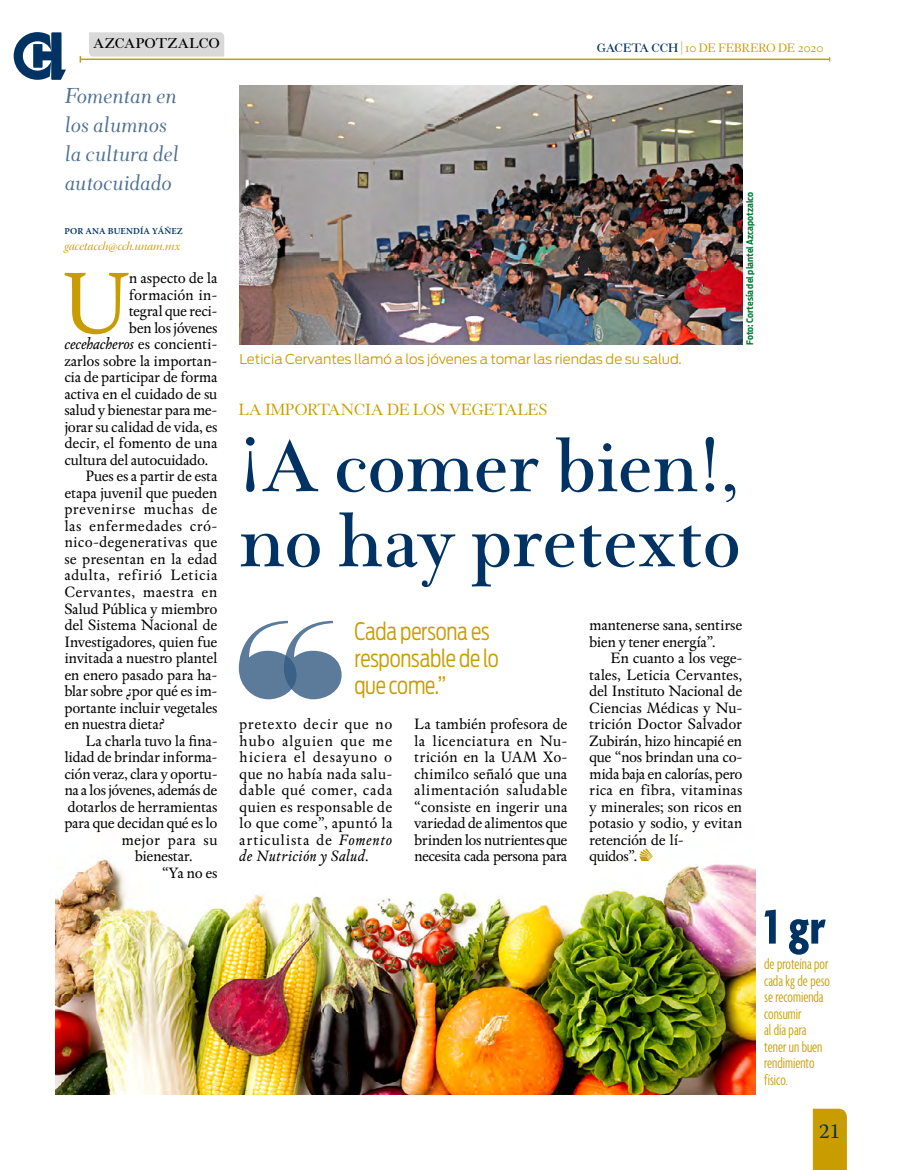
<style>
.page{position:relative;width:915px;height:1170px;background:#fff}
.page>*{position:absolute;margin:0;border:0;box-sizing:border-box;transform-origin:0 0}
.t1{font:90.9px "Warnock Pro";color:#c99c00}
.t2{font:600 82.5px/75px "Wessex";color:#003263}
.t3{font:700 condensed 52.5px "Agenda";color:#003263}
.t4{font:italic 24px/28.8px "Wessex";color:#4d7092}
.t5{font:300 24px/27px "Antenna Cond";letter-spacing:-.01em;color:#c99c00;scale:.91 1}
.t6{font:21px "Warnock Pro";color:#003263}
.t7{font:18px "Wessex";color:#c99c00}
.t8{font:300 extra-condensed 16.5px/16.5px "Agenda";color:#c99c00}
.t9{font:15.75px/16.5px "Espinosa Nova";letter-spacing:-.02em;color:#000;text-align:justify}
.t10{font:15.75px "Espinosa Nova";letter-spacing:.02em;color:#000}
.t11{font:15.75px "Espinosa Nova";letter-spacing:.025em;color:#000}
.t12{font:italic 15.75px "Espinosa Nova";letter-spacing:-.02em;color:#000}
.t13{font:15.75px "Espinosa Nova";letter-spacing:.005em;color:#000}
.t14{font:15.75px "Espinosa Nova";letter-spacing:.03em;color:#000}
.t15{font:15.75px "Espinosa Nova";color:#000}
.t16{font:600 15.75px "Wessex";letter-spacing:.005em;color:#000}
.t17{font:300 13.5px "Antenna";color:#c99c00}
.t18{font:13.5px "Wessex";color:#c99c00}
.t19{font:12px "Warnock Pro It Disp";color:#c99c00}
.t20{font:700 9px "Antenna Cond";color:#007c37}
.t21{font:600 9px "Warnock Pro";letter-spacing:.015em;color:#003263}
.s1{font-weight:600;color:#003263}
.s2{font-style:normal}
.s3{font-family:"Antenna"}
.s4{font-style:italic}
</style>
<div class="page">
<hr style="left:80px;top:59px;width:749px;height:1px;background:#c99c00">
<svg style="left:89px;top:32px;width:135px;height:25px;background:#dadada"></svg>
<div style="left:812px;top:1108px;width:34px;height:61px;background:#c99c00"></div>
<svg style="left:14px;top:32px;width:52px;height:48px"></svg>
<img style="left:55px;top:855px;width:699px;height:239px">
<svg style="left:639px;top:848px;width:13px;height:13px"></svg>
<svg style="left:239px;top:620px;width:102px;height:79px"></svg>
<img style="left:239px;top:85px;width:503px;height:260px">
<p class="t16" style="left:93px;top:35px;width:128px">AZCAPOTZALCO</p>
<p class="t18" style="left:596px;top:40px;width:228px"><span class="s1">GACETA CCH</span> | 10 DE FEBRERO DE 2020</p>
<h3 class="t4" style="left:64px;top:82px;width:116px">Fomentan en los alumnos la cultura del autocuidado</h3>
<p class="t21" style="left:64px;top:225px;width:120px">POR ANA BUENDÍA YÁÑEZ</p>
<p class="t19" style="left:64px;top:240px;width:117px">gacetacch@cch.unam.mx</p>
<h1 class="t1" style="left:62px;top:248px;width:68px">U</h1>
<p class="t9" style="left:129px;top:270px;width:90px">n aspecto de la</p>
<p class="t9" style="left:129px;top:287px;width:90px">formación in-</p>
<p class="t9" style="left:129px;top:303px;width:90px">tegral que reci-</p>
<p class="t9" style="left:129px;top:320px;width:90px">ben los jóvenes</p>
<p class="t12" style="left:64px;top:335px;width:155px">cecehacheros <span class="s2">es concienti-</span></p>
<p class="t9" style="left:64px;top:353px;width:154px">zarlos sobre la importan-</p>
<p class="t9" style="left:64px;top:369px;width:154px">cia de participar de forma</p>
<p class="t9" style="left:64px;top:386px;width:154px">activa en el cuidado de su</p>
<p class="t9" style="left:64px;top:402px;width:154px">salud y bienestar para me-</p>
<p class="t9" style="left:64px;top:419px;width:155px">jorar su calidad de vida, es</p>
<p class="t9" style="left:64px;top:435px;width:155px">decir, el fomento de una</p>
<p class="t9" style="left:64px;top:452px;width:145px">cultura del autocuidado.</p>
<p class="t9" style="left:86px;top:468px;width:133px">Pues es a partir de esta</p>
<p class="t9" style="left:64px;top:485px;width:154px">etapa juvenil que pueden</p>
<p class="t11" style="left:64px;top:500px;width:154px">prevenirse muchas de</p>
<p class="t10" style="left:64px;top:517px;width:155px">las enfermedades cró-</p>
<p class="t13" style="left:64px;top:533px;width:155px">nico-degenerativas que</p>
<p class="t15" style="left:64px;top:550px;width:155px">se presentan en la edad</p>
<p class="t14" style="left:64px;top:566px;width:155px">adulta, refirió Leticia</p>
<p class="t10" style="left:64px;top:583px;width:154px">Cervantes, maestra en</p>
<p class="t9" style="left:64px;top:600px;width:154px">Salud Pública y miembro</p>
<p class="t9" style="left:64px;top:617px;width:154px">del Sistema Nacional de</p>
<p class="t9" style="left:64px;top:633px;width:154px">Investigadores, quien fue</p>
<p class="t9" style="left:64px;top:650px;width:155px">invitada a nuestro plantel</p>
<p class="t9" style="left:64px;top:666px;width:154px">en enero pasado para ha-</p>
<p class="t9" style="left:64px;top:683px;width:154px">blar sobre ¿por qué es im-</p>
<p class="t9" style="left:64px;top:699px;width:155px">portante incluir vegetales</p>
<p class="t9" style="left:64px;top:716px;width:103px">en nuestra dieta?</p>
<p class="t9" style="left:86px;top:732px;width:133px">La charla tuvo la fina-</p>
<p class="t9" style="left:64px;top:749px;width:155px">lidad de brindar informa-</p>
<p class="t9" style="left:64px;top:765px;width:155px">ción veraz, clara y oportu-</p>
<p class="t9" style="left:64px;top:782px;width:154px">na a los jóvenes, además de</p>
<p class="t9" style="left:67px;top:798px;width:151px">dotarlos de herramientas</p>
<p class="t9" style="left:64px;top:815px;width:154px">para que decidan qué es lo</p>
<p class="t11" style="left:121px;top:830px;width:98px">mejor para su</p>
<p class="t9" style="left:135px;top:848px;width:59px">bienestar.</p>
<p class="t9" style="left:162px;top:864px;width:57px">“Ya no es</p>
<p class="t17" style="left:239px;top:351px;width:443px">Leticia Cervantes llamó a los jóvenes a tomar las riendas de su salud.</p>
<p class="t20" style="left:744px;top:345px;width:154px;rotate:-90deg">Foto: Cortesía del plantel Azcapotzalco</p>
<p class="t7" style="left:239px;top:400px;width:310px">LA IMPORTANCIA DE LOS VEGETALES</p>
<h2 class="t2" style="left:239px;top:429px;width:503px">¡A comer bien!, no hay pretexto</h2>
<h3 class="t5" style="left:354px;top:618px;width:160px">Cada persona es responsable de lo que come.<span class="s3">”</span></h3>
<p class="t9" style="left:239px;top:716px;width:155px">pretexto decir que no hubo alguien que me hiciera el desayuno o que no había nada salu&shy;dable qué comer, cada quien es responsable de lo que come”, apuntó la articulista de <span class="s4">Fomento de Nutrición y Salud</span>.</p>
<p class="t9" style="left:414px;top:716px;width:155px">La también profesora de la licenciatura en Nu&shy;trición en la UAM Xo&shy;chimilco señaló que una alimentación saludable “consiste en ingerir una variedad de alimentos que brinden los nutrientes que necesita cada persona para</p>
<p class="t9" style="left:589px;top:617px;width:155px">mantenerse sana, sentirse bien y tener energía”.</p>
<p class="t9" style="left:589px;top:650px;width:155px;text-align:left;text-indent:21px">En cuanto a los vege&shy;tales, Leticia Cervantes, del Instituto Nacional de<br>Ciencias Médicas y Nu&shy;trición Doctor Salvador<br>Zubirán, hizo hincapié en que “nos brindan una co&shy;mida baja en calorías, pero rica en fibra, vitaminas y minerales; son ricos en potasio y sodio, y evitan retención de lí-<br>quidos”.</p>
<h3 class="t3" style="left:764px;top:895px;width:63px">1 gr</h3>
<p class="t8" style="left:764px;top:955px;width:67px">de proteína por cada kg de peso se recomienda consumir<br>al día para tener un buen rendimiento físico.</p>
<h3 class="t6" style="left:819px;top:1118px;width:23px">21</h3>
</div>
